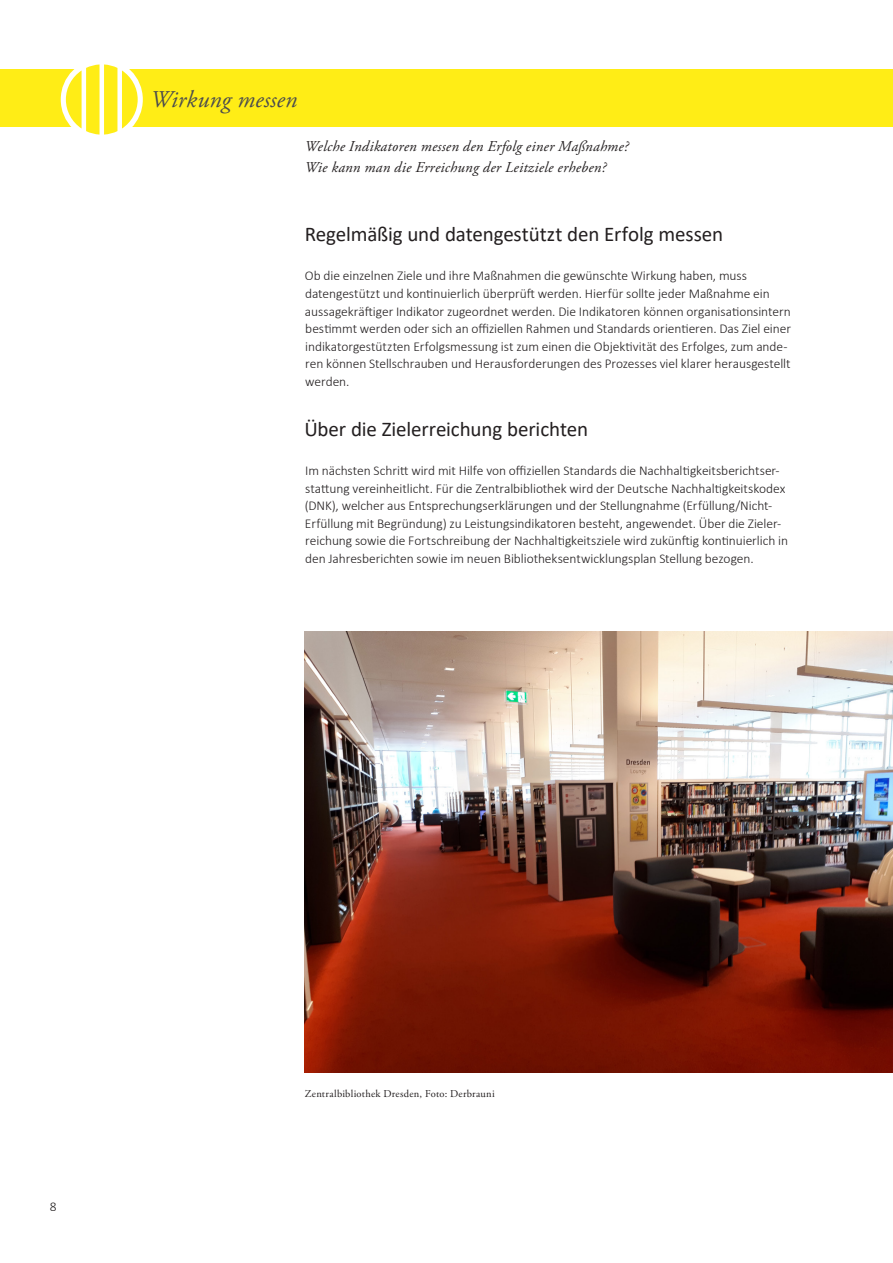
<style>
.page{position:relative;width:893px;height:1263px;background:#fff}
.page>*{position:absolute;margin:0;border:0;box-sizing:border-box;transform-origin:0 0}
._15_Marginalien{font:italic 24px "Adobe Garamond Pro";letter-spacing:.01em;color:#4b4c4d}
._15_Überschrift_Zwei{font:21px "Calibri";letter-spacing:-.01em;color:#231f20}
._15_Marginalien-2{font:italic 15px "Adobe Garamond Pro";letter-spacing:.02em;color:#231f20}
._15_Mengentext_A4{font:300 13.5px/17.5px "Calibri";letter-spacing:-.005em;color:#231f20}
._15_Marginalien-3{font:10.5px "Adobe Garamond Pro";letter-spacing:.025em;color:#231f20}
</style>
<div class="page">
<div style="left:0;top:69px;width:893px;height:58px;background:#ffed16"></div>
<div style="left:61px;top:58px;width:82px;height:83px;border:6px solid #fff;border-radius:50%"></div>
<svg style="left:60px;top:58px;width:78px;height:78px"></svg>
<img style="left:305px;top:631px;width:588px;height:442px">
<p class="_15_Marginalien" style="left:150px;top:85px;width:148px">Wirkung messen</p>
<p class="_15_Marginalien-2" style="left:305px;top:138px;width:325px">Welche Indikatoren messen den Erfolg einer Maßnahme?</p>
<p class="_15_Marginalien-2" style="left:305px;top:159px;width:303px">Wie kann man die Erreichung der Leitziele erheben?</p>
<p class="_15_Überschrift_Zwei" style="left:305px;top:220px;width:420px">Regelmäßig und datengestützt den Erfolg messen</p>
<p class="_15_Mengentext_A4" style="left:305px;top:267px;width:488px">Ob die einzelnen Ziele und ihre Maßnahmen die gewünschte Wirkung haben, muss datengestützt und kontinuierlich überprüft werden. Hierfür sollte jeder Maßnahme ein aussagekräftiger Indikator zugeordnet werden. Die Indikatoren können organisationsintern bestimmt werden oder sich an offiziellen Rahmen und Standards orientieren. Das Ziel einer indikatorgestützten Erfolgsmessung ist zum einen die Objektivität des Erfolges, zum ande&shy;ren können Stellschrauben und Herausforderungen des Prozesses viel klarer herausgestellt werden.</p>
<p class="_15_Überschrift_Zwei" style="left:304px;top:414px;width:285px">Über die Zielerreichung berichten</p>
<p class="_15_Mengentext_A4" style="left:305px;top:462px;width:485px">Im nächsten Schritt wird mit Hilfe von offiziellen Standards die Nachhaltigkeitsberichtser&shy;stattung vereinheitlicht. Für die Zentralbibliothek wird der Deutsche Nachhaltigkeitskodex (DNK), welcher aus Entsprechungserklärungen und der Stellungnahme (Erfüllung/Nicht-Erfüllung mit Begründung) zu Leistungsindikatoren besteht, angewendet. Über die Zieler&shy;reichung sowie die Fortschreibung der Nachhaltigkeitsziele wird zukünftig kontinuierlich in den Jahresberichten sowie im neuen Bibliotheksentwicklungsplan Stellung bezogen.</p>
<p class="_15_Mengentext_A4" style="left:50px;top:1197px;width:8px">8</p>
<p class="_15_Marginalien-3" style="left:305px;top:1087px;width:192px">Zentralbibliothek Dresden, Foto: Derbrauni</p>
</div>
